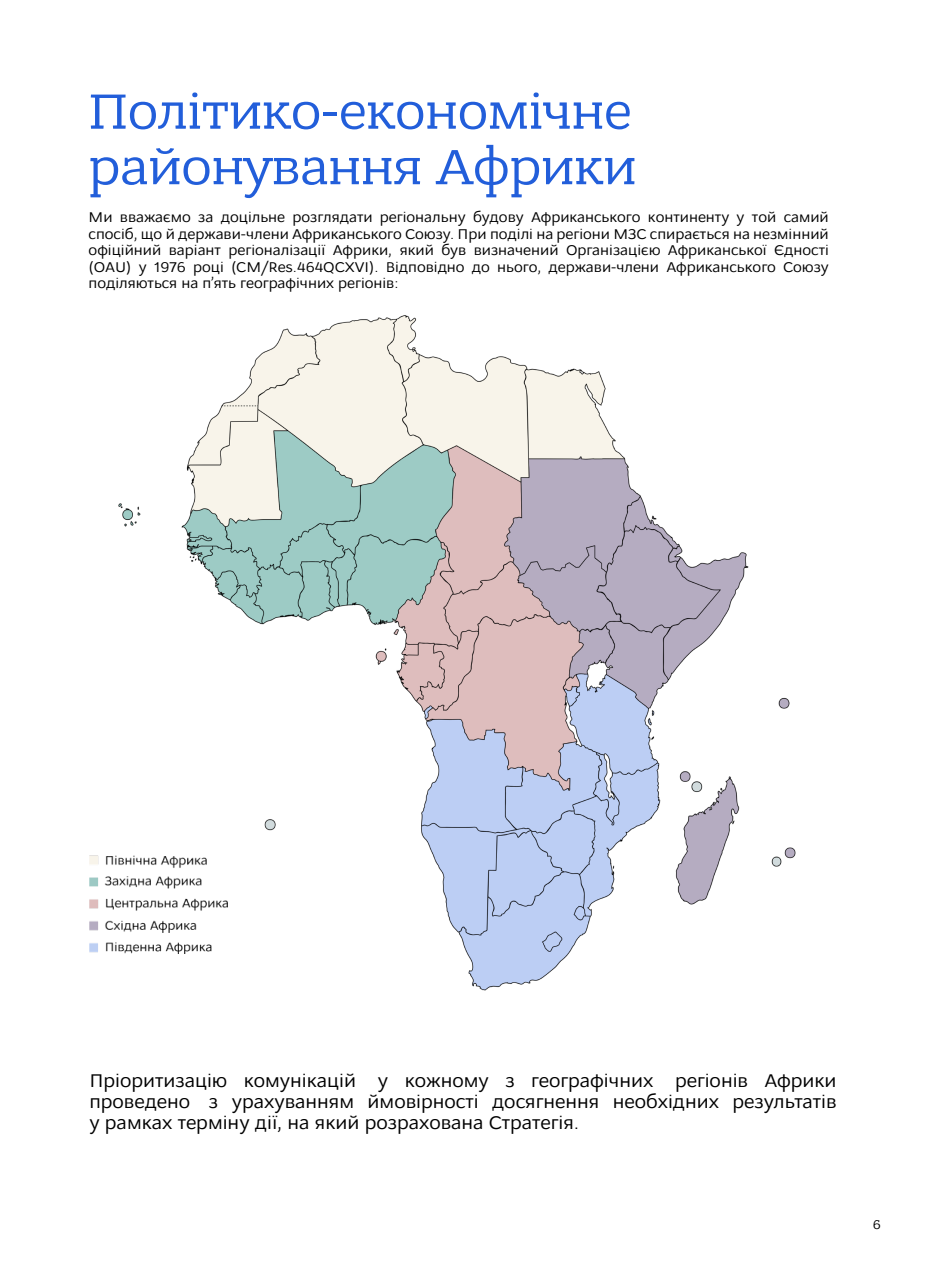
<style>
.page{position:relative;width:926px;height:1271px;background:#fff}
.page>*{position:absolute;margin:0;border:0;box-sizing:border-box;transform-origin:0 0}
.t1{font:52.5px/55.5px "Bandera Pro";color:#225eda}
.body{font:19.5px/21px "Osnova Pro";color:#000;text-align:justify}
.body-2{font:15px/16.5px "Osnova Pro";color:#000;text-align:justify}
.t2{font:13.5px "Bandera Pro";color:#000}
</style>
<div class="page">
<img style="left:118px;top:315px;width:678px;height:676px">
<div style="left:86px;top:784px;width:60px;height:163px;background:#fff"></div>
<img style="left:89px;top:853px;width:138px;height:100px">
<p class="t1" style="left:89px;top:84px;width:549px">Політико-економічне районування Африки</p>
<p class="body-2" style="left:89px;top:209px;width:741px">Ми вважаємо за доцільне розглядати регіональну будову Африканського континенту у той самий спосіб, що й держави-члени Африканського Союзу. При поділі на регіони МЗС спирається на незмінний офіційний варіант регіоналізації Африки, який був визначений Організацією Африканської Єдності (OAU) у 1976 році (CM/Res.464QCXVI). Відповідно до нього, держави-члени Африканського Союзу поділяються на п’ять географічних регіонів:</p>
<p class="body" style="left:89px;top:1069px;width:748px">Пріоритизацію комунікацій у кожному з географічних регіонів Африки проведено з урахуванням ймовірності досягнення необхідних результатів у рамках терміну дії, на який розрахована Стратегія.</p>
<p class="t2" style="left:872px;top:1216px;width:10px">6</p>
</div>
